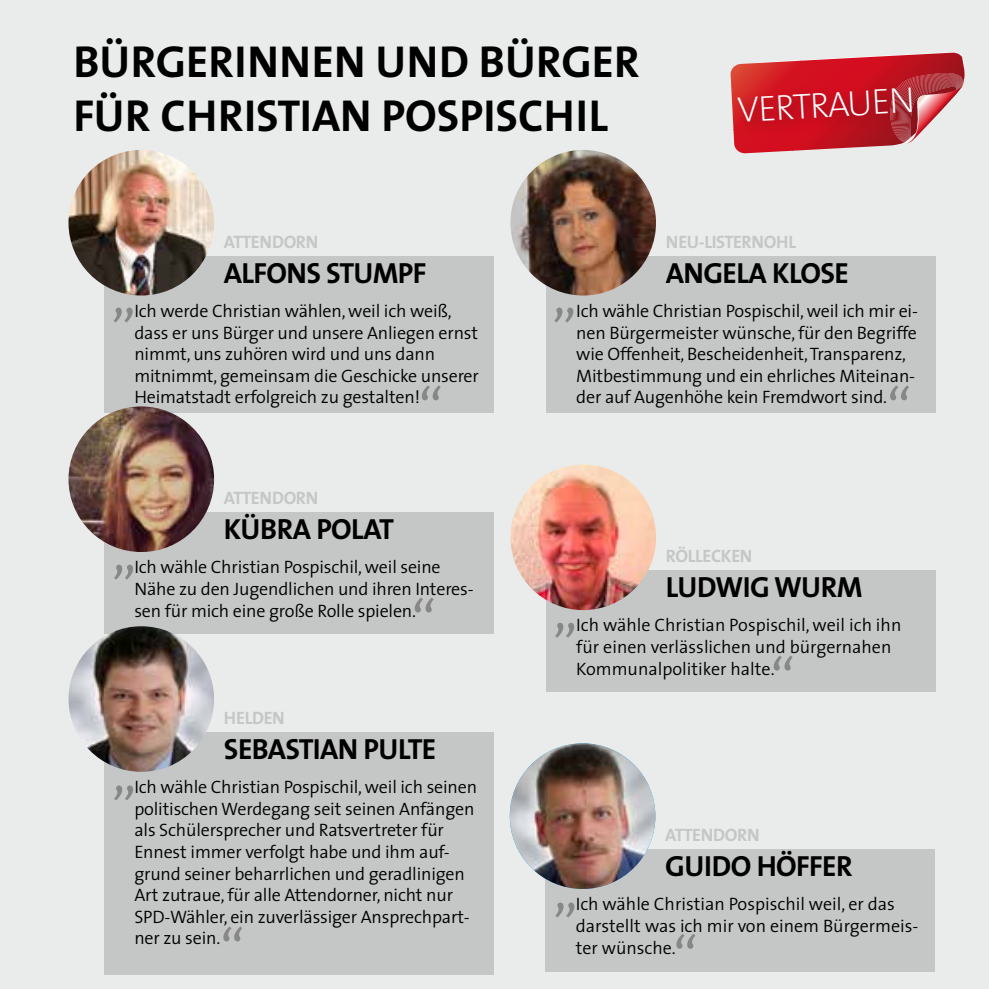
<style>
.page{position:relative;width:989px;height:989px;background:#eaebeb}
.page>*{position:absolute;margin:0;border:0;box-sizing:border-box;transform-origin:0 0}
.t1{font:700 45px/54px "The Sans";letter-spacing:.005em;color:#000}
.t2{font:200 36px "The Sans";color:#fff}
.t3{font:700 29.25px "The Sans";letter-spacing:-.02em;color:#000}
.t4{font:300 18px/21.6px "The Sans";letter-spacing:-.01em;color:#000}
.t5{font:700 18px "The Sans";letter-spacing:-.02em;color:#c5c6c6}
</style>
<div class="page">
<svg style="left:730px;top:52px;width:234px;height:102px"></svg>
<div style="left:731px;top:82px;width:197px;height:55px;background:#000;opacity:.3"></div>
<hr style="left:988px;top:415px;width:1px;height:67px;background:#e3000b">
<div style="left:104px;top:256px;width:389px;height:157px;background:#c5c6c6"></div>
<img style="left:68px;top:150px;width:146px;height:145px;border-radius:73px">
<div style="left:104px;top:512px;width:389px;height:121px;background:#c5c6c6"></div>
<img style="left:68px;top:406px;width:146px;height:146px;border-radius:73px">
<div style="left:104px;top:732px;width:389px;height:242px;background:#c5c6c6"></div>
<img style="left:68px;top:626px;width:146px;height:146px;border-radius:73px">
<div style="left:546px;top:256px;width:389px;height:157px;background:#c5c6c6"></div>
<img style="left:510px;top:150px;width:146px;height:145px;border-radius:73px">
<svg style="left:114px;top:307px;width:19px;height:15px"></svg>
<svg style="left:114px;top:564px;width:19px;height:15px"></svg>
<svg style="left:114px;top:785px;width:19px;height:15px"></svg>
<svg style="left:554px;top:307px;width:20px;height:15px"></svg>
<svg style="left:421px;top:385px;width:20px;height:15px"></svg>
<svg style="left:414px;top:597px;width:20px;height:15px"></svg>
<svg style="left:223px;top:926px;width:19px;height:15px"></svg>
<div style="left:546px;top:570px;width:389px;height:121px;background:#c5c6c6"></div>
<img style="left:510px;top:464px;width:146px;height:146px;border-radius:73px">
<svg style="left:555px;top:622px;width:20px;height:15px"></svg>
<svg style="left:773px;top:656px;width:19px;height:14px"></svg>
<svg style="left:890px;top:385px;width:19px;height:15px"></svg>
<div style="left:545px;top:849px;width:389px;height:123px;background:#c5c6c6"></div>
<svg style="left:555px;top:902px;width:20px;height:15px"></svg>
<svg style="left:676px;top:934px;width:19px;height:14px"></svg>
<img style="left:510px;top:743px;width:145px;height:146px;border-radius:73px">
<h1 class="t1" style="left:73px;top:34px;width:567px">BÜRGERINNEN UND BÜRGER<br>FÜR CHRISTIAN POSPISCHIL</h1>
<h2 class="t2" style="left:736px;top:80px;width:179px;rotate:-3deg">VERTRAUEN</h2>
<p class="t5" style="left:224px;top:227px;width:96px">ATTENDORN</p>
<h3 class="t3" style="left:224px;top:248px;width:204px">ALFONS STUMPF</h3>
<p class="t5" style="left:666px;top:227px;width:132px">N EU-LISTERNOH L</p>
<h3 class="t3" style="left:666px;top:248px;width:185px">ANGELA KLOSE</h3>
<p class="t4" style="left:134px;top:299px;width:346px">Ich werde Christian wählen, weil ich weiß, dass er uns Bürger und unsere Anliegen ernst nimmt, uns zuhören wird und uns dann mitnimmt, gemeinsam die Geschicke unserer Heimatstadt erfolgreich zu gestalten!</p>
<p class="t5" style="left:224px;top:483px;width:96px">ATTENDORN</p>
<h3 class="t3" style="left:224px;top:505px;width:172px">KÜBRA POLAT</h3>
<p class="t4" style="left:134px;top:556px;width:341px">Ich wähle Christian Pospischil, weil seine<br>Nähe zu den Jugendlichen und ihren Interes&shy;sen für mich eine große Rolle spielen.</p>
<p class="t5" style="left:224px;top:703px;width:62px">HELDEN</p>
<h3 class="t3" style="left:224px;top:724px;width:214px">SEBASTIAN PULTE</h3>
<p class="t4" style="left:134px;top:775px;width:344px">Ich wähle Christian Pospischil, weil ich seinen politischen Werdegang seit seinen Anfängen als Schülersprecher und Ratsvertreter für Ennest immer verfolgt habe und ihm auf&shy;grund seiner beharrlichen und geradlinigen Art zutraue, für alle Attendorner, nicht nur SPD-Wähler, ein zuverlässiger Ansprechpart&shy;ner zu sein.</p>
<p class="t4" style="left:576px;top:299px;width:343px">Ich wähle Christian Pospischil, weil ich mir ei&shy;nen Bürgermeister wünsche, für den Begriffe wie Offenheit, Bescheidenheit, Transparenz, Mitbestimmung und ein ehrliches Miteinan&shy;der auf Augenhöhe kein Fremdwort sind.</p>
<p class="t5" style="left:666px;top:541px;width:88px">RÖLLECKEN</p>
<h3 class="t3" style="left:666px;top:563px;width:198px">LUDWIG WURM</h3>
<p class="t4" style="left:576px;top:614px;width:326px">Ich wähle Christian Pospischil, weil ich ihn für einen verlässlichen und bürgernahen<br>Kommunalpolitiker halte.</p>
<p class="t5" style="left:665px;top:820px;width:96px">ATTENDORN</p>
<h3 class="t3" style="left:665px;top:841px;width:189px">GUIDO HÖFFER</h3>
<p class="t4" style="left:575px;top:892px;width:344px">Ich wähle Christian Pospischil weil, er das darstellt was ich mir von einem Bürgermeis&shy;ter wünsche.</p>
</div>
